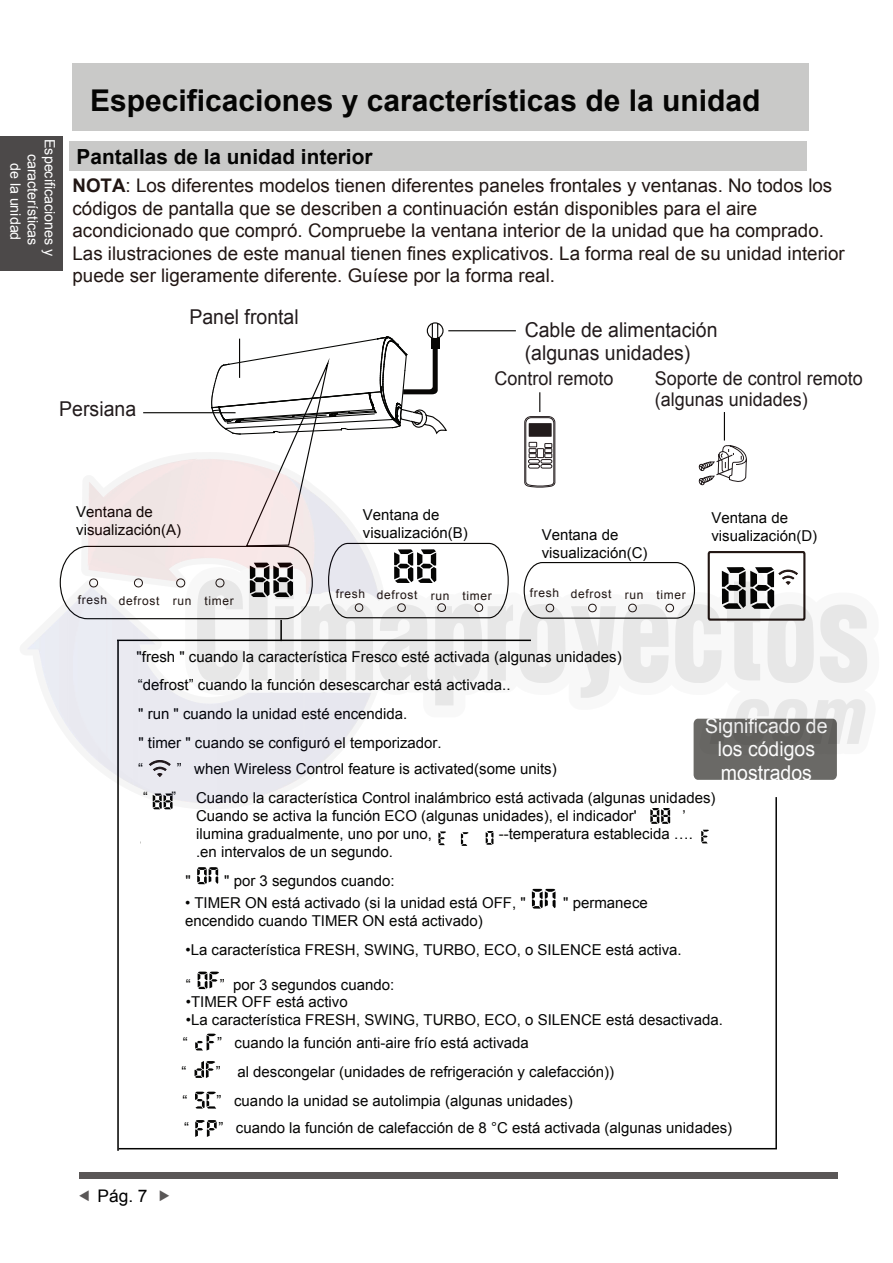
<style>
.page{position:relative;width:893px;height:1263px;background:#fff}
.page>*{position:absolute;margin:0;border:0;box-sizing:border-box;transform-origin:0 0}
.t1{font:700 30px "Arial";color:#050504}
.t2{font:700 20.85px "Arial";color:#050504}
.t3{font:20.4px/23.4px "Arial";color:#221b1c;scale:.95 1}
.t4{font:20.4px/23.4px "Arial";color:#fff;text-align:center;scale:.95 1}
.t5{font:18.9px/21.6px "Arial";color:#221b1c;scale:.95 1}
.t6{font:18.75px/22.5px "Arial";color:#211613}
.t7{font:17.4px "Arial";color:#000}
.t8{font:15px/18px "Arial";color:#050504}
.t9{font:14.25px/17.1px "Arial";color:#fff;text-align:center}
.t10{font:14.1px "Arial";color:#050504}
.t11{font:12px "Arial";letter-spacing:.055em;color:#211613}
.s1{font-weight:700}
</style>
<div class="page">
<div style="left:79px;top:1172px;width:758px;height:7px;background:#5a5757"></div>
<div style="left:72px;top:64px;width:737px;height:67px;background:#c9c9c8"></div>
<div style="left:0;top:136px;width:62px;height:135px;background:#4c4949"></div>
<div style="left:69px;top:142px;width:738px;height:29px;background:#c9c9c8"></div>
<hr style="left:448px;top:330px;width:68px;height:1px;background:#080705">
<svg style="left:524px;top:392px;width:32px;height:51px"></svg>
<svg style="left:723px;top:412px;width:2px;height:29px"></svg>
<svg style="left:143px;top:322px;width:366px;height:121px"></svg>
<hr style="left:117px;top:640px;width:2px;height:511px;background:#050504">
<svg style="left:117px;top:820px;width:660px;height:330px"></svg>
<svg style="left:532px;top:889px;width:24px;height:20px"></svg>
<img style="left:27px;top:443px;width:841px;height:377px">
<p class="t9" style="left:58px;top:139px;width:119px;rotate:90deg">Especificaciones y características<br>de la unidad</p>
<h1 class="t1" style="left:90px;top:80px;width:672px">Especificaciones y características de la unidad</h1>
<h2 class="t2" style="left:77px;top:143px;width:297px">Pantallas de la unidad interior</h2>
<p class="t6" style="left:73px;top:175px;width:774px"><span class="s1">NOTA</span>: Los diferentes modelos tienen diferentes paneles frontales y ventanas. No todos los códigos de pantalla que se describen a continuación están disponibles para el aire acondicionado que compró. Compruebe la ventana interior de la unidad que ha comprado.<br>Las ilustraciones de este manual tienen fines explicativos. La forma real de su unidad interior puede ser ligeramente diferente. Guíese por la forma real.</p>
<h3 class="t3" style="left:59px;top:397px;width:82px">Persiana</h3>
<h3 class="t3" style="left:189px;top:305px;width:117px">Panel frontal</h3>
<h3 class="t3" style="left:525px;top:318px;width:204px">Cable de alimentación (algunas unidades)</h3>
<p class="t5" style="left:494px;top:368px;width:127px">Control remoto</p>
<p class="t5" style="left:655px;top:367px;width:221px">Soporte de control remoto (algunas unidades)</p>
<p class="t8" style="left:76px;top:502px;width:107px">Ventana de visualización(A)</p>
<p class="t8" style="left:711px;top:509px;width:107px">Ventana de visualización(D)</p>
<p class="t8" style="left:363px;top:506px;width:107px">Ventana de visualización(B)</p>
<p class="t8" style="left:542px;top:526px;width:107px">Ventana de visualización(C)</p>
<p class="t11" style="left:78px;top:593px;width:158px">fresh defrost run timer</p>
<p class="t11" style="left:336px;top:587px;width:158px">fresh defrost run timer</p>
<p class="t11" style="left:530px;top:586px;width:158px">fresh defrost run timer</p>
<p class="t8" style="left:137px;top:642px;width:487px;line-height:29px">"fresh " cuando la característica Fresco esté activada (algunas unidades) “defrost” cuando la función desescarchar está activada..<br>" run " cuando la unidad esté encendida.<br>" timer " cuando se configuró el temporizador.</p>
<p class="t8" style="left:138px;top:760px;width:6px">“</p>
<p class="t8" style="left:177px;top:760px;width:382px">” when Wireless Control feature is activated(some units)</p>
<h3 class="t4" style="left:705px;top:714px;width:130px">Significado de los códigos mostrados</h3>
<p class="t10" style="left:143px;top:788px;width:6px">“</p>
<p class="t10" style="left:171px;top:788px;width:6px">”</p>
<p class="t8" style="left:196px;top:788px;width:521px">Cuando la característica Control inalámbrico está activada (algunas unidades)<br>Cuando se activa la función ECO (algunas unidades), el indicador'</p>
<p class="t8" style="left:683px;top:806px;width:5px">’</p>
<p class="t8" style="left:196px;top:824px;width:237px">ilumina gradualmente, uno por uno,</p>
<p class="t8" style="left:499px;top:824px;width:196px">--temperatura establecida ….</p>
<p class="t8" style="left:196px;top:842px;width:198px">.en intervalos de un segundo.</p>
<p class="t8" style="left:185px;top:894px;width:342px">• TIMER ON está activado (si la unidad está OFF, "</p>
<p class="t8" style="left:563px;top:894px;width:86px">" permanece</p>
<p class="t8" style="left:185px;top:912px;width:299px">encendido cuando TIMER ON está activado)</p>
<p class="t8" style="left:185px;top:872px;width:7px">"</p>
<p class="t8" style="left:224px;top:872px;width:172px">" por 3 segundos cuando:</p>
<p class="t8" style="left:185px;top:941px;width:498px">•La característica FRESH, SWING, TURBO, ECO, o SILENCE está activa.</p>
<p class="t8" style="left:186px;top:976px;width:6px">“</p>
<p class="t8" style="left:220px;top:976px;width:176px">” por 3 segundos cuando:</p>
<p class="t8" style="left:186px;top:993px;width:163px">•TIMER OFF está activo</p>
<p class="t8" style="left:186px;top:1011px;width:539px">•La característica FRESH, SWING, TURBO, ECO, o SILENCE está desactivada.</p>
<p class="t8" style="left:183px;top:1033px;width:6px">“</p>
<p class="t8" style="left:217px;top:1033px;width:313px">” cuando la función anti-aire frío está activada</p>
<p class="t8" style="left:182px;top:1063px;width:6px">“</p>
<p class="t8" style="left:216px;top:1063px;width:400px">” al descongelar (unidades de refrigeración y calefacción))</p>
<p class="t8" style="left:182px;top:1092px;width:6px">“</p>
<p class="t8" style="left:217px;top:1092px;width:358px">” cuando la unidad se autolimpia (algunas unidades)</p>
<p class="t7" style="left:97px;top:1184px;width:52px">Pág. 7</p>
<p class="t8" style="left:184px;top:1118px;width:6px">“</p>
<p class="t8" style="left:218px;top:1118px;width:515px">” cuando la función de calefacción de 8 °C está activada (algunas unidades)</p>
</div>
